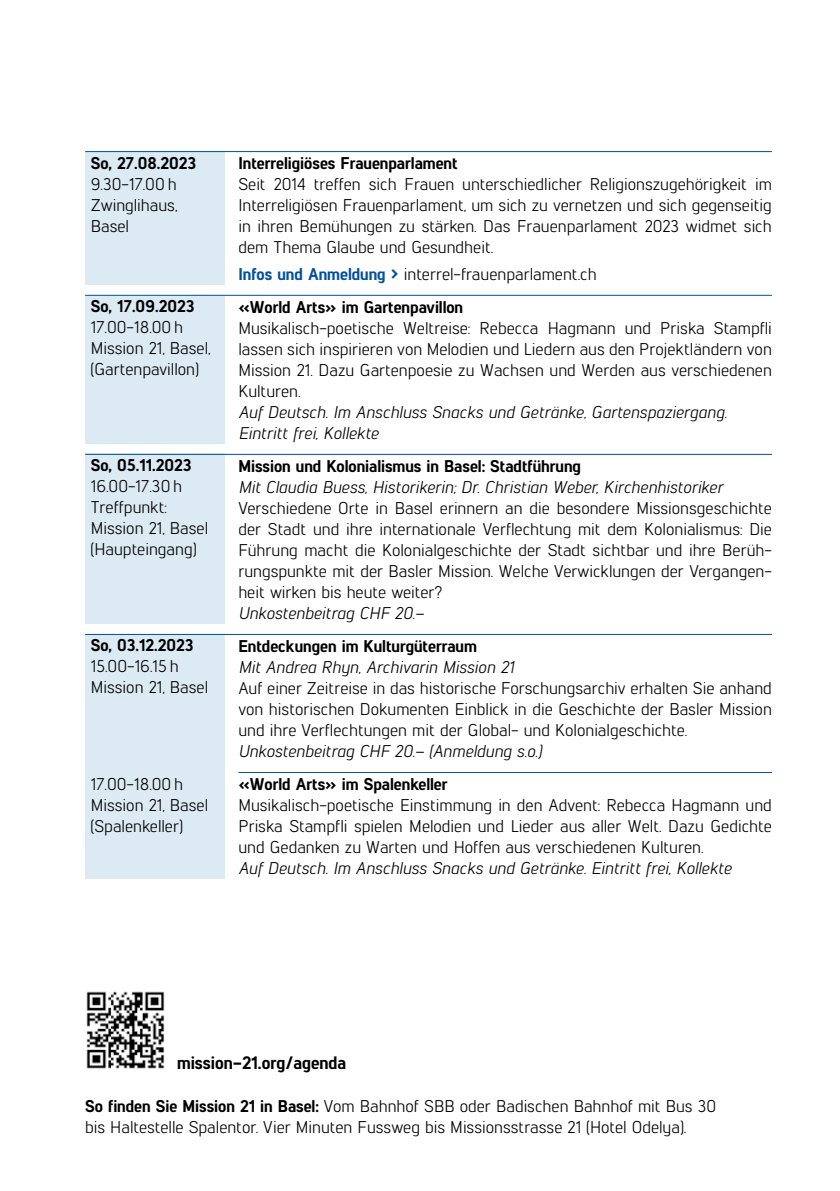
<style>
.page{position:relative;width:840px;height:1191px;background:#fff}
.page>*{position:absolute;margin:0;border:0;box-sizing:border-box;transform-origin:0 0}
.t1{font:800 18px "Lintel";color:#000}
.t2{font:17px/21px "Lintel";color:#000}
.t3{font:italic 17px/21px "Lintel";color:#000}
.t4{font:800 17px "Lintel";color:#000}
.s1{font-weight:800;color:#004f9f}
.s2{font-weight:900;color:#004f9f}
.s3{font-weight:800}
</style>
<div class="page">
<div style="left:85px;top:635px;width:139px;height:244px;background:#dceaf4"></div>
<div style="left:85px;top:153px;width:139px;height:132px;background:#dceaf4"></div>
<div style="left:85px;top:296px;width:139px;height:148px;background:#dceaf4"></div>
<div style="left:85px;top:453px;width:139px;height:170px;background:#dceaf4"></div>
<hr style="left:85px;top:151px;width:686px;height:1px;background:#004f9f">
<hr style="left:85px;top:295px;width:686px;height:1px;background:#004f9f">
<hr style="left:85px;top:454px;width:686px;height:1px;background:#004f9f">
<hr style="left:85px;top:634px;width:686px;height:1px;background:#004f9f">
<hr style="left:238px;top:772px;width:533px;height:1px;background:#004f9f">
<img style="left:86px;top:991px;width:79px;height:78px">
<p class="t4" style="left:91px;top:151px;width:107px">So, 27.08.2023</p>
<p class="t2" style="left:91px;top:172px;width:88px;text-align:justify">9.30-17.00 h Zwinglihaus, Basel</p>
<p class="t4" style="left:91px;top:294px;width:105px">So, 17.09.2023</p>
<p class="t2" style="left:91px;top:315px;width:121px">17.00-18.00 h<br>Mission 21, Basel, (Gartenpavillon)</p>
<p class="t4" style="left:91px;top:453px;width:102px">So, 05.11.2023</p>
<p class="t2" style="left:91px;top:474px;width:119px">16.00-17.30 h<br>Treffpunkt:<br>Mission 21, Basel (Haupteingang)</p>
<p class="t4" style="left:91px;top:633px;width:104px">So, 03.12.2023</p>
<p class="t2" style="left:91px;top:654px;width:119px">15.00-16.15 h<br>Mission 21, Basel</p>
<p class="t2" style="left:91px;top:772px;width:119px">17.00-18.00 h<br>Mission 21, Basel (Spalenkeller)</p>
<p class="t4" style="left:238px;top:151px;width:221px">Interreligiöses Frauenparlament</p>
<p class="t2" style="left:238px;top:173px;width:534px;text-align:justify">Seit 2014 treffen sich Frauen unterschiedlicher Religionszugehörigkeit im Interreligiösen Frauenparlament, um sich zu vernetzen und sich gegenseitig in ihren Bemühungen zu stärken. Das Frauenparlament 2023 widmet sich dem Thema Glaube und Gesundheit.</p>
<p class="t2" style="left:238px;top:256px;width:359px;line-height:33px"><span class="s1">Infos und Anmeldung</span> <span class="s2">&gt;</span> interrel-frauenparlament.ch <span class="s3">«World Arts» im Gartenpavillon</span></p>
<p class="t2" style="left:238px;top:316px;width:534px;text-align:justify">Musikalisch-poetische Weltreise: Rebecca Hagmann und Priska Stampfli lassen sich inspirieren von Melodien und Liedern aus den Projektländern von Mission 21. Dazu Gartenpoesie zu Wachsen und Werden aus verschiedenen Kulturen.</p>
<p class="t3" style="left:238px;top:400px;width:490px">Auf Deutsch. Im Anschluss Snacks und Getränke, Gartenspaziergang.<br>Eintritt frei, Kollekte</p>
<p class="t4" style="left:238px;top:454px;width:344px">Mission und Kolonialismus in Basel: Stadtführung</p>
<p class="t3" style="left:238px;top:475px;width:486px">Mit Claudia Buess, Historikerin; Dr. Christian Weber, Kirchenhistoriker</p>
<p class="t2" style="left:238px;top:496px;width:534px;text-align:justify">Verschiedene Orte in Basel erinnern an die besondere Missionsgeschichte der Stadt und ihre internationale Verflechtung mit dem Kolonialismus: Die Führung macht die Kolonialgeschichte der Stadt sichtbar und ihre Berüh&shy;rungspunkte mit der Basler Mission. Welche Verwicklungen der Vergangen&shy;heit wirken bis heute weiter?</p>
<p class="t3" style="left:238px;top:601px;width:187px">Unkostenbeitrag CHF 20.–</p>
<p class="t4" style="left:238px;top:633px;width:240px">Entdeckungen im Kulturgüterraum</p>
<p class="t3" style="left:238px;top:655px;width:277px">Mit Andrea Rhyn, Archivarin Mission 21</p>
<p class="t2" style="left:238px;top:676px;width:534px;text-align:justify">Auf einer Zeitreise in das historische Forschungsarchiv erhalten Sie anhand von historischen Dokumenten Einblick in die Geschichte der Basler Mission und ihre Verflechtungen mit der Global- und Kolonialgeschichte.</p>
<p class="t3" style="left:238px;top:739px;width:304px">Unkostenbeitrag CHF 20.– (Anmeldung s.o.)</p>
<p class="t4" style="left:238px;top:771px;width:210px">«World Arts» im Spalenkeller</p>
<p class="t2" style="left:238px;top:793px;width:534px;text-align:justify">Musikalisch-poetische Einstimmung in den Advent: Rebecca Hagmann und Priska Stampfli spielen Melodien und Lieder aus aller Welt. Dazu Gedichte und Gedanken zu Warten und Hoffen aus verschiedenen Kulturen.</p>
<p class="t3" style="left:238px;top:856px;width:494px">Auf Deutsch. Im Anschluss Snacks und Getränke. Eintritt frei, Kollekte</p>
<p class="t1" style="left:177px;top:1050px;width:170px">mission-21.org/agenda</p>
<p class="t2" style="left:85px;top:1094px;width:632px"><span class="s3">So finden Sie Mission 21 in Basel:</span> Vom Bahnhof SBB oder Badischen Bahnhof mit Bus 30 bis Haltestelle Spalentor. Vier Minuten Fussweg bis Missionsstrasse 21 (Hotel Odelya).</p>
</div>
